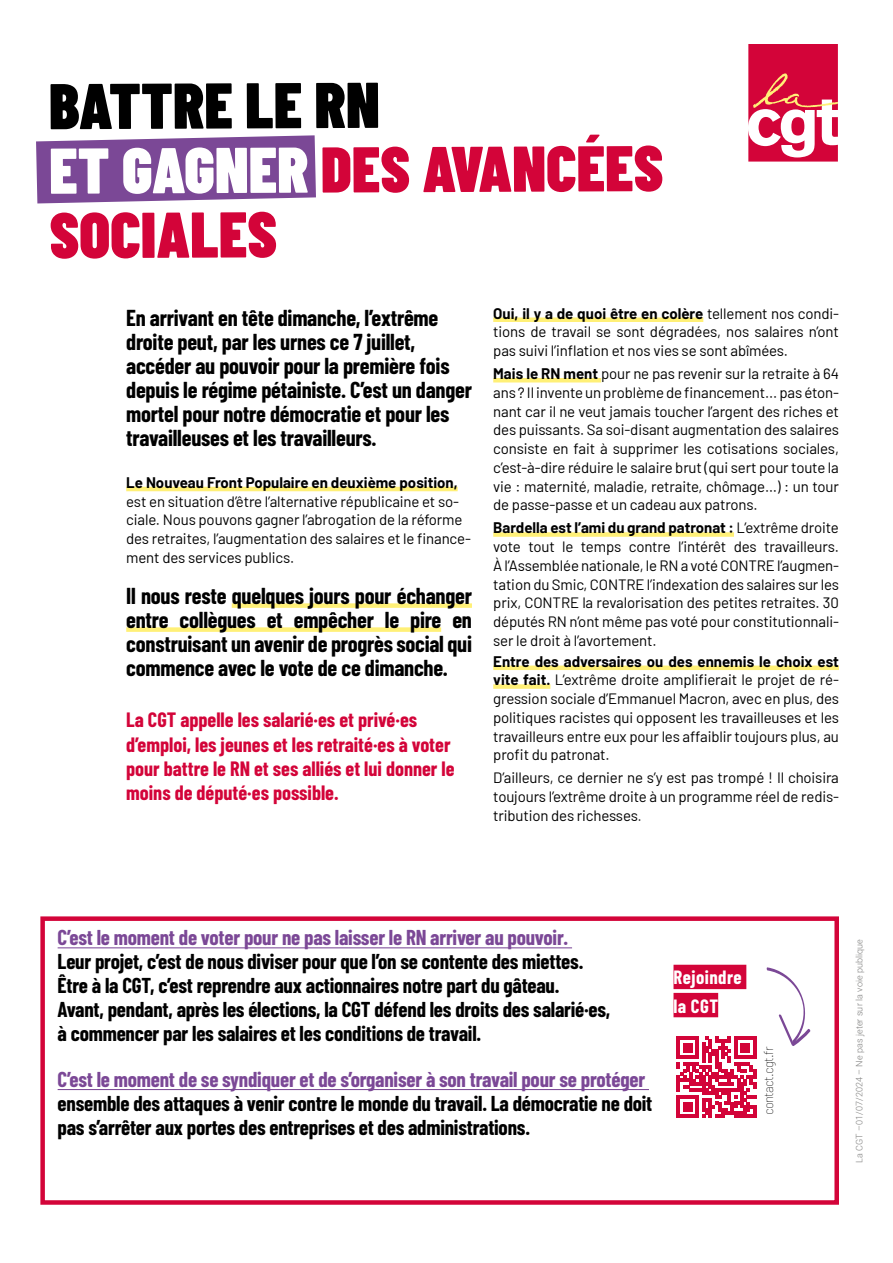
<style>
.page{position:relative;width:893px;height:1263px;background:#fff}
.page>*{position:absolute;margin:0;border:0;box-sizing:border-box;transform-origin:0 0}
.t1{font:900 64.5px/64.7px "Barlow Condensed";letter-spacing:-.005em;color:#d30439}
.t2{font:700 22.5px/24px "Barlow Condensed";letter-spacing:-.01em;color:#000}
.t3{font:700 21px/24px "Barlow Condensed";letter-spacing:-.01em;color:#000}
.t4{font:700 21px "Barlow Condensed";letter-spacing:-.01em;color:#7b4896}
.t5{font:700 20.25px/24.3px "Barlow Condensed";color:#d30439}
.t6{font:700 18.75px/28.2px "Barlow Condensed";letter-spacing:.025em;color:#fff}
.t7{font:15px/18.8px "Barlow";letter-spacing:-.01em;color:#000;text-align:justify}
.t8{font:700 15px "Barlow";color:#000}
.t9{font:100 13.2px "Barlow";letter-spacing:-.05em;color:#000}
.t10{font:300 9px "Roboto";letter-spacing:.01em;color:#7e7e7d}
.s1{color:#000}
.s2{color:#fff}
.s3{font-weight:700}
.s4{font-size:13.5px}
</style>
<div class="page">
<svg style="left:36px;top:135px;width:280px;height:68px;background:#8759a0"></svg>
<svg style="left:748px;top:44px;width:90px;height:118px"></svg>
<hr style="left:126px;top:487px;width:332px;height:4px;background:#fff077">
<div style="left:232px;top:603px;width:240px;height:5px;background:#fff077"></div>
<div style="left:126px;top:627px;width:315px;height:5px;background:#fff077"></div>
<div style="left:493px;top:317px;width:210px;height:5px;background:#fff077"></div>
<hr style="left:493px;top:378px;width:108px;height:4px;background:#fff077">
<div style="left:493px;top:532px;width:241px;height:5px;background:#fff077"></div>
<div style="left:493px;top:665px;width:346px;height:5px;background:#fff077"></div>
<div style="left:493px;top:684px;width:57px;height:5px;background:#fff077"></div>
<div style="left:40px;top:916px;width:799px;height:289px;border:4px solid #d30439"></div>
<svg style="left:766px;top:967px;width:45px;height:79px"></svg>
<div style="left:673px;top:965px;width:73px;height:24px;background:#d30439"></div>
<div style="left:673px;top:993px;width:45px;height:24px;background:#d30439"></div>
<svg style="left:677px;top:1036px;width:79px;height:82px"></svg>
<hr style="left:58px;top:947px;width:514px;height:1px;background:#7b4896">
<hr style="left:58px;top:1089px;width:591px;height:1px;background:#7b4896">
<h1 class="t1" style="left:49px;top:71px;width:616px"><span class="s1">BATTRE LE RN<br></span><span class="s2">ET GAGNER</span> DES AVANCÉES<br>SOCIALES</h1>
<p class="t2" style="left:126px;top:305px;width:347px">En arrivant en tête dimanche, l’extrême droite peut, par les urnes ce 7 juillet, accéder au pouvoir pour la première fois depuis le régime pétainiste. C’est un danger mortel pour notre démocratie et pour les travailleuses et les travailleurs.</p>
<p class="t8" style="left:126px;top:473px;width:333px">Le Nouveau Front Populaire en deuxième position,</p>
<p class="t7" style="left:126px;top:491px;width:346px;text-align:left">est en situation d’être l’alternative républicaine et so&shy;ciale. Nous pouvons gagner l’abrogation de la réforme des retraites, l’augmentation des salaires et le finance&shy;ment des services publics.</p>
<h2 class="t2" style="left:126px;top:583px;width:347px;text-align:justify">Il nous reste quelques jours pour échanger entre collègues et empêcher le pire en construisant un avenir de progrès social qui commence avec le vote de ce dimanche.</h2>
<h3 class="t5" style="left:126px;top:707px;width:330px">La CGT appelle les salarié·es et privé·es d’emploi, les jeunes et les retraité·es à voter pour battre le RN et ses alliés et lui donner le moins de député·es possible.</h3>
<p class="t7" style="left:493px;top:303px;width:347px"><span class="s3">Oui, il y a de quoi être en colère</span> tellement nos condi&shy;tions de travail se sont dégradées, nos salaires n’ont pas suivi l’inflation et nos vies se sont abîmées.</p>
<p class="t7" style="left:493px;top:364px;width:347px"><span class="s3">Mais le RN ment</span> pour ne pas revenir sur la retraite à 64 ans ? Il invente un problème de financement... pas éton&shy;nant car il ne veut jamais toucher l’argent des riches et des puissants. Sa soi-disant augmentation des salaires consiste en fait à supprimer les cotisations sociales, c’est-à-dire réduire le salaire brut (qui sert pour toute la vie : maternité, maladie, retraite, chômage…) : un tour de passe-passe et un cadeau aux patrons.</p>
<p class="t7" style="left:493px;top:518px;width:347px"><span class="s3">Bardella est l’ami du grand patronat :</span> L’extrême droite vote tout le temps contre l’intérêt des travailleurs.<br>À l’Assemblée nationale, le RN a votéCONTRE l’augmen&shy;tation du Smic, CONTRE l’indexation des salaires sur les prix, CONTRE la revalorisation des petites retraites. 30 députés RN n’ont même pas voté pour constitutionnali&shy;ser le droit à l’avortement.</p>
<p class="t7" style="left:493px;top:651px;width:347px"><span class="s3">Entre des adversaires ou des ennemis le choix est vite fait.</span> L’extrême droite amplifierait le projet de ré&shy;gression sociale d’Emmanuel Macron, avec en plus, des politiques racistes qui opposent les travailleuses et les travailleurs entre eux pour les affaiblir toujours plus, au profit du patronat.</p>
<p class="t7" style="left:493px;top:768px;width:347px">D’ailleurs, ce dernier ne s’y est pas trompé ! Il choisira toujours l’extrême droite à un programme réel de redis&shy;tribution des richesses<span class="s4">.</span></p>
<h3 class="t4" style="left:58px;top:924px;width:512px">C’est le moment de voter pour ne pas laisser le RN arriver au pouvoir.</h3>
<p class="t3" style="left:58px;top:948px;width:554px">Leur projet, c’est de nous diviser pour que l’on se contente des miettes.<br>Être à la CGT, c’est reprendre aux actionnaires notre part du gâteau.<br>Avant, pendant, après les élections, la CGT défend les droits des salarié·es, à commencer par les salaires et les conditions de travail.</p>
<h3 class="t4" style="left:58px;top:1065px;width:589px">C’est le moment de se syndiquer et de s’organiser à son travail pour se protéger</h3>
<h3 class="t3" style="left:58px;top:1090px;width:596px">ensemble des attaques à venir contre le monde du travail. La démocratie ne doit pas s’arrêter aux portes des entreprises et des administrations.</h3>
<p class="t6" style="left:673px;top:963px;width:70px">Rejoindre la CGT</p>
<p class="t9" style="left:760px;top:1115px;width:70px;rotate:-90deg">contact.cgt.fr</p>
<p class="t10" style="left:853px;top:1163px;width:225px;rotate:-90deg">La CGT –01/07/2024 – Ne pas jeter sur la voie publique</p>
</div>
